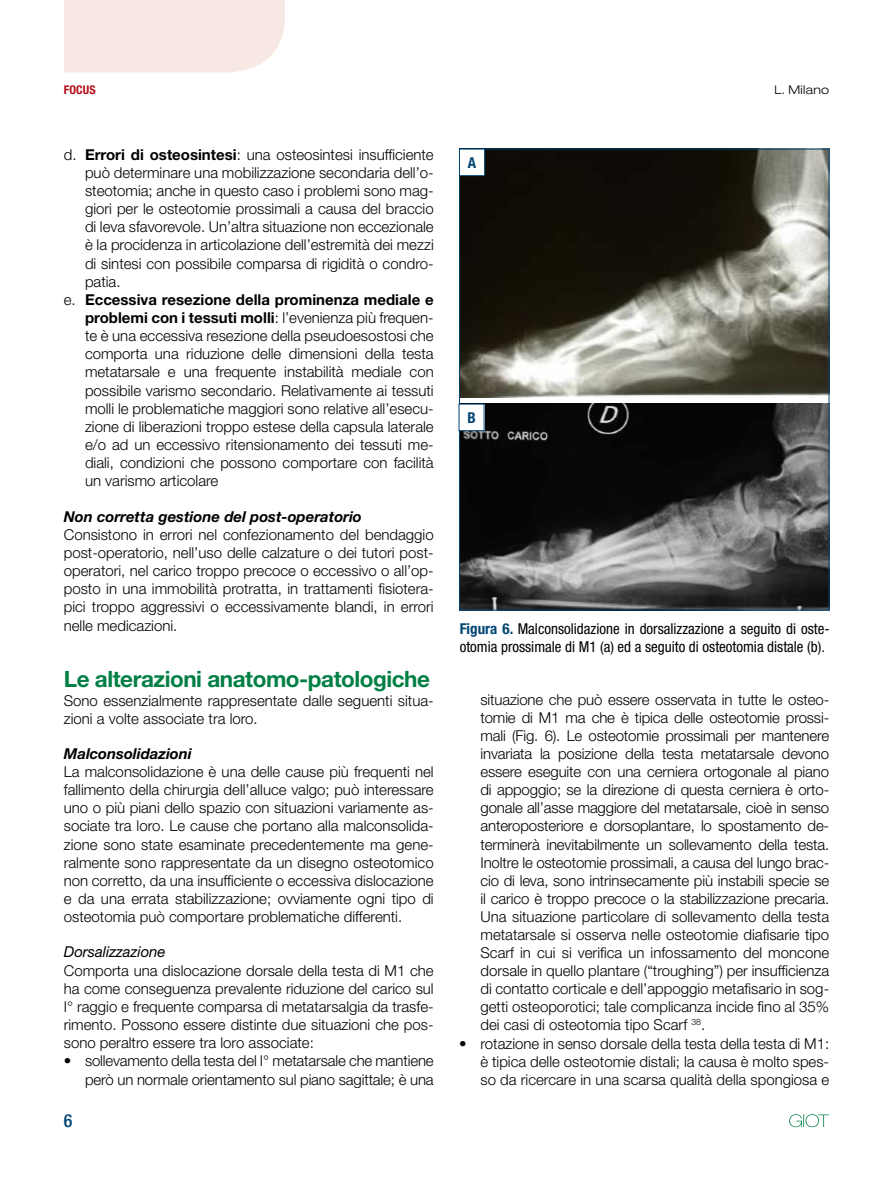
<style>
.page{position:relative;width:893px;height:1191px;background:#fff}
.page>*{position:absolute;margin:0;border:0;box-sizing:border-box;transform-origin:0 0}
.t1{font:700 22.5px "Helvetica Neue LT Std";letter-spacing:-.02em;color:#007f44}
.t2{font:500 condensed 18px "Helvetica Neue LT Std";color:#004573}
.t3{font:300 15px/18px "Helvetica Neue LT Std";color:#000;text-align:justify}
.t4{font:condensed 15px/18px "Helvetica Neue LT Std";color:#000}
.t5{font:700 15px "Helvetica Neue LT Std";color:#000}
.t6{font:italic 700 15px "Helvetica Neue LT Std";color:#000}
.t7{font:italic 15px "Helvetica Neue LT Std";color:#000}
.t8{font:700 condensed 15px "Helvetica Neue LT Std";color:#004573}
.t9{font:300 expanded 12px "Helvetica Neue LT Std";letter-spacing:.025em;color:#000}
.t10{font:700 condensed 12px "Helvetica Neue LT Std";letter-spacing:.01em;color:#b40b19}
.s1{font-weight:700}
.s2{font-weight:300}
.s3{font-weight:700;color:#004573}
</style>
<div class="page">
<div style="left:64px;top:0;width:221px;height:72px;background:#f7e8e3"></div>
<svg style="left:789px;top:1114px;width:40px;height:13px"></svg>
<img style="left:461px;top:151px;width:366px;height:246px">
<img style="left:461px;top:404px;width:366px;height:204px">
<div style="left:459px;top:149px;width:26px;height:27px;background:#fff"></div>
<div style="left:459px;top:149px;width:26px;height:27px;border:1px solid #004573"></div>
<div style="left:459px;top:404px;width:25px;height:26px;background:#fff"></div>
<p class="t10" style="left:64px;top:82px;width:33px">FOCUS</p>
<p class="t9" style="left:774px;top:82px;width:56px">L. Milano</p>
<p class="t3" style="left:64px;top:145px;width:371px">d. <span class="s1">Errori di osteosintesi</span>: una osteosintesi insufficiente</p>
<p class="t3" style="left:85px;top:163px;width:350px">può determinare una mobilizzazione secondaria dell’o-</p>
<p class="t3" style="left:85px;top:181px;width:350px">steotomia; anche in questo caso i problemi sono mag-</p>
<p class="t3" style="left:85px;top:199px;width:350px">giori per le osteotomie prossimali a causa del braccio</p>
<p class="t3" style="left:85px;top:217px;width:350px">di leva sfavorevole. Un’altra situazione non eccezionale</p>
<p class="t3" style="left:85px;top:236px;width:350px">è la procidenza in articolazione dell’estremità dei mezzi</p>
<p class="t3" style="left:85px;top:254px;width:350px">di sintesi con possibile comparsa di rigidità o condro-</p>
<p class="t3" style="left:85px;top:272px;width:37px">patia.</p>
<p class="t5" style="left:64px;top:290px;width:371px"><span class="s2">e.</span> Eccessiva resezione della prominenza mediale e</p>
<p class="t5" style="left:85px;top:308px;width:350px">problemi con i tessuti molli<span class="s2">: l’evenienza più frequen-</span></p>
<p class="t3" style="left:85px;top:326px;width:350px">te è una eccessiva resezione della pseudoesostosi che</p>
<p class="t3" style="left:85px;top:345px;width:350px">comporta una riduzione delle dimensioni della testa</p>
<p class="t3" style="left:85px;top:363px;width:350px">metatarsale e una frequente instabilità mediale con</p>
<p class="t3" style="left:85px;top:381px;width:350px">possibile varismo secondario. Relativamente ai tessuti</p>
<p class="t3" style="left:85px;top:399px;width:350px">molli le problematiche maggiori sono relative all’esecu-</p>
<p class="t3" style="left:85px;top:417px;width:350px">zione di liberazioni troppo estese della capsula laterale</p>
<p class="t3" style="left:85px;top:435px;width:350px">e/o ad un eccessivo ritensionamento dei tessuti me-</p>
<p class="t3" style="left:85px;top:453px;width:350px">diali, condizioni che possono comportare con facilità</p>
<p class="t3" style="left:85px;top:472px;width:135px">un varismo articolare</p>
<p class="t6" style="left:64px;top:507px;width:300px">Non corretta gestione del post-operatorio</p>
<p class="t3" style="left:64px;top:525px;width:371px">Consistono in errori nel confezionamento del bendaggio post-operatorio, nell’uso delle calzature o dei tutori post&shy;operatori, nel carico troppo precoce o eccessivo o all’op&shy;posto in una immobilità protratta, in trattamenti fisiotera&shy;pici troppo aggressivi o eccessivamente blandi, in errori nelle medicazioni.</p>
<h1 class="t1" style="left:64px;top:665px;width:368px">Le alterazioni anatomo-patologiche</h1>
<p class="t3" style="left:64px;top:691px;width:371px">Sono essenzialmente rappresentate dalle seguenti situa&shy;zioni a volte associate tra loro.</p>
<p class="t6" style="left:64px;top:744px;width:130px">Malconsolidazioni</p>
<p class="t3" style="left:64px;top:762px;width:371px">La malconsolidazione è una delle cause più frequenti nel fallimento della chirurgia dell’alluce valgo; può interessare uno o più piani dello spazio con situazioni variamente as&shy;sociate tra loro. Le cause che portano alla malconsolida&shy;zione sono state esaminate precedentemente ma gene&shy;ralmente sono rappresentate da un disegno osteotomico non corretto, da una insufficiente o eccessiva dislocazione e da una errata stabilizzazione; ovviamente ogni tipo di osteotomia può comportare problematiche differenti.</p>
<p class="t7" style="left:64px;top:943px;width:103px">Dorsalizzazione</p>
<p class="t3" style="left:64px;top:961px;width:371px">Comporta una dislocazione dorsale della testa di M1 che ha come conseguenza prevalente riduzione del carico sul I° raggio e frequente comparsa di metatarsalgia da trasfe&shy;rimento. Possono essere distinte due situazioni che pos&shy;sono peraltro essere tra loro associate:</p>
<p class="t3" style="left:64px;top:1051px;width:371px;text-align:right">• sollevamento della testa del I° metatarsale che mantiene però un normale orientamento sul piano sagittale; è una</p>
<p class="t2" style="left:64px;top:1110px;width:10px">6</p>
<p class="t8" style="left:468px;top:153px;width:10px">A</p>
<p class="t8" style="left:467px;top:408px;width:10px">B</p>
<p class="t4" style="left:460px;top:619px;width:371px"><span class="s3">Figura 6.</span> Malconsolidazione in dorsalizzazione a seguito di oste&shy;otomia prossimale di M1 (a) ed a seguito di osteotomia distale (b).</p>
<p class="t3" style="left:480px;top:690px;width:350px">situazione che può essere osservata in tutte le osteo&shy;tomie di M1 ma che è tipica delle osteotomie prossi&shy;mali (Fig. 6). Le osteotomie prossimali per mantenere invariata la posizione della testa metatarsale devono essere eseguite con una cerniera ortogonale al piano di appoggio; se la direzione di questa cerniera è orto&shy;gonale all’asse maggiore del metatarsale, cioè in senso anteroposteriore e dorsoplantare, lo spostamento de&shy;terminerà inevitabilmente un sollevamento della testa.<br>Inoltre le osteotomie prossimali, a causa del lungo brac&shy;cio di leva, sono intrinsecamente più instabili specie se il carico è troppo precoce o la stabilizzazione precaria.<br>Una situazione particolare di sollevamento della testa metatarsale si osserva nelle osteotomie diafisarie tipo Scarf in cui si verifica un infossamento del moncone dorsale in quello plantare (“troughing”) per insufficienza di contatto corticale e dell’appoggio metafisario in sog&shy;getti osteoporotici; tale complicanza incide fino al 35% dei casi di osteotomia tipo Scarf <sup>38</sup>.</p>
<p class="t3" style="left:480px;top:1033px;width:350px;text-indent:-21px">• rotazione in senso dorsale della testa della testa di M1: è tipica delle osteotomie distali; la causa è molto spes&shy;so da ricercare in una scarsa qualità della spongiosa e</p>
</div>
